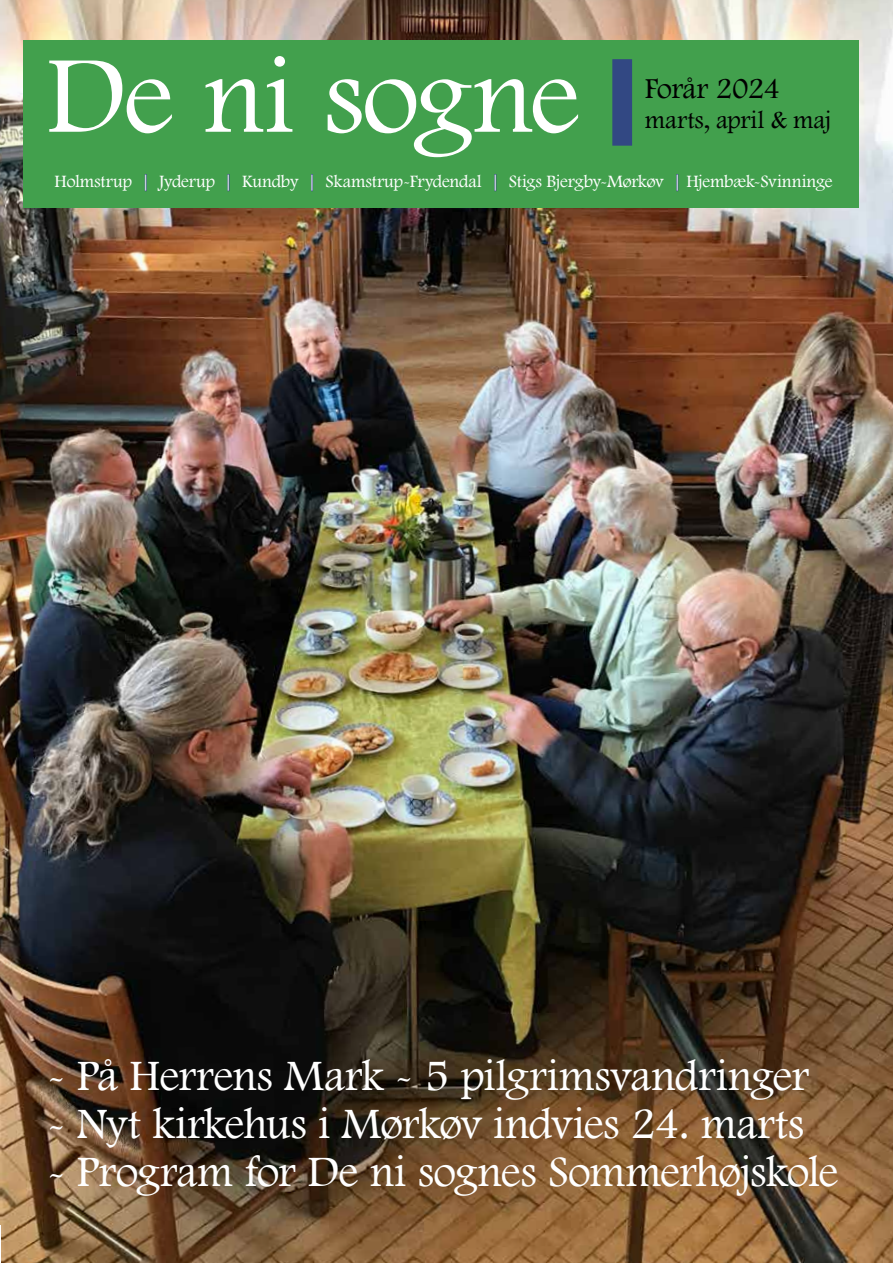
<style>
.page{position:relative;width:893px;height:1263px;background:#fff}
.page>*{position:absolute;margin:0;border:0;box-sizing:border-box;transform-origin:0 0}
.t1{font:114px "Footlight MT Light";letter-spacing:-.02em;color:#fff}
.t2{font:45px "Footlight MT Light";letter-spacing:-.015em;color:#fff}
.t3{font:30px "Footlight MT Light";letter-spacing:-.015em;color:#000}
.t4{font:25.5px "Footlight MT Light";letter-spacing:-.005em;color:#000}
.t5{font:18px "Footlight MT Light";letter-spacing:-.01em;color:#fff}
.s1{color:#324883}
</style>
<div class="page">
<img style="left:0;top:0;width:893px;height:1263px">
<div style="left:23px;top:40px;width:836px;height:168px;background:#42a04d"></div>
<div style="left:612px;top:59px;width:20px;height:87px;background:#324883"></div>
<h1 class="t1" style="left:46px;top:28px;width:536px">De ni sogne</h1>
<p class="t3" style="left:645px;top:71px;width:137px">Forår 2024</p>
<p class="t4" style="left:645px;top:105px;width:188px">marts, april &amp; maj</p>
<p class="t5" style="left:55px;top:171px;width:779px">Holmstrup <span class="s1">|</span> Jyderup <span class="s1">|</span> Kundby <span class="s1">|</span> Skamstrup-Frydendal <span class="s1">|</span> Stigs Bjergby-Mørkøv <span class="s1">|</span> Hjembæk-Svinninge</p>
<p class="t2" style="left:47px;top:1049px;width:764px">- På Herrens Mark - 5 pilgrimsvandringer</p>
<p class="t2" style="left:47px;top:1097px;width:758px">- Nyt kirkehus i Mørkøv indvies 24. marts</p>
<p class="t2" style="left:47px;top:1145px;width:793px">- Program for De ni sognes Sommerhøjskole</p>
</div>
